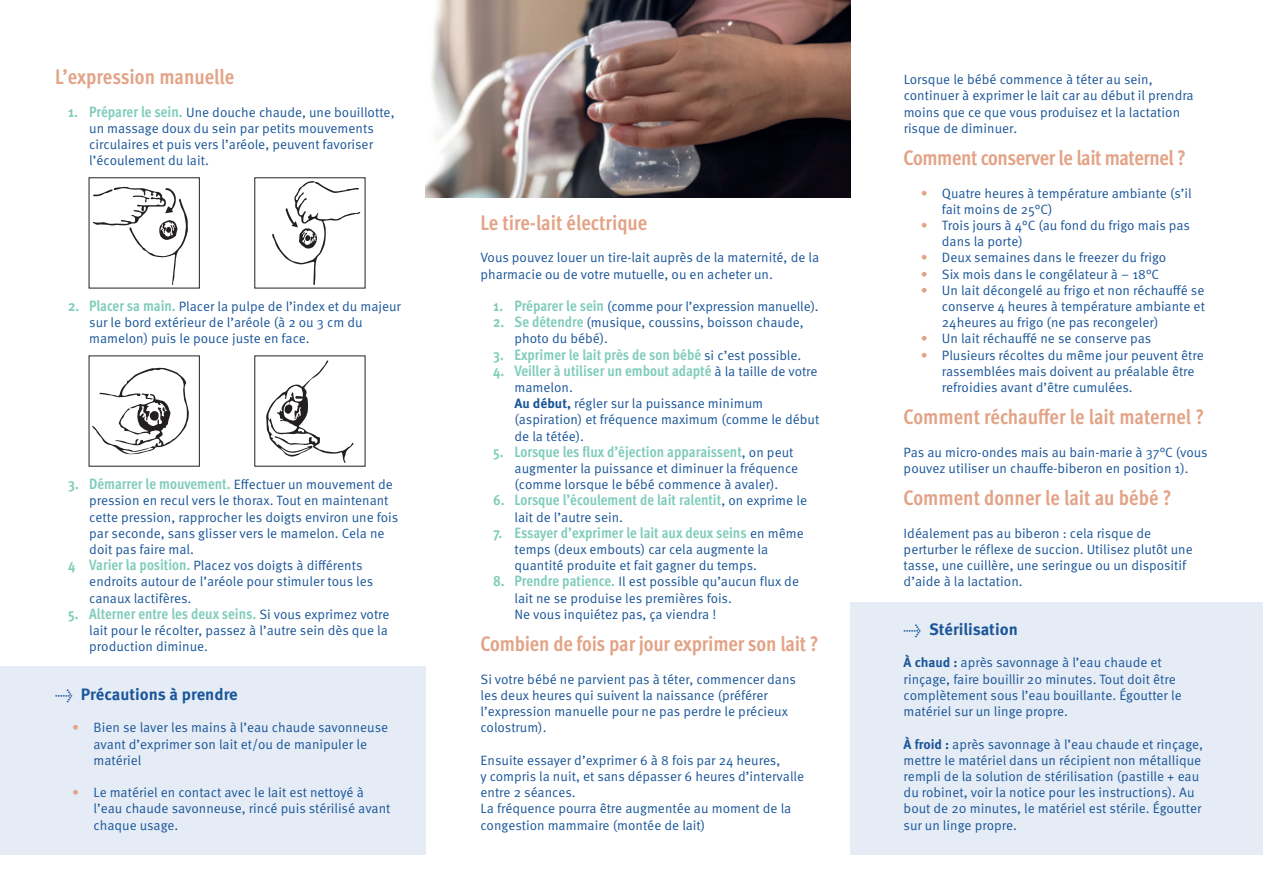
<style>
.page{position:relative;width:1263px;height:893px;background:#fff}
.page>*{position:absolute;margin:0;border:0;box-sizing:border-box;transform-origin:0 0}
.t1{font:700 condensed 21px "Meta OT";letter-spacing:-.005em;color:#e3a386}
.t2{font:700 16.5px "Meta OT";color:#1a5699}
.t3{font:700 condensed 15px "Meta OT";color:#7fccba}
.t4{font:13.5px/16.2px "Meta OT Norm";color:#1a5699}
.s1{font-family:"Meta OT";font-weight:700;font-stretch:condensed;font-size:15px;color:#7fccba}
.s2{font-family:"Meta OT Norm";font-weight:400;font-stretch:normal;font-size:13.5px;color:#1a5699}
.s3{font-weight:400;font-size:15px}
.s4{color:#e3a386}
.s5{font-family:"Meta OT";font-weight:700}
</style>
<div class="page">
<div style="left:850px;top:603px;width:413px;height:252px;background:#e5ecf6"></div>
<div style="left:0;top:667px;width:425px;height:188px;background:#e5ecf6"></div>
<svg style="left:93px;top:187px;width:95px;height:98px"></svg>
<svg style="left:92px;top:368px;width:97px;height:87px"></svg>
<svg style="left:272px;top:181px;width:88px;height:104px"></svg>
<svg style="left:266px;top:360px;width:88px;height:103px"></svg>
<img style="left:425px;top:0;width:425px;height:198px">
<h1 class="t1" style="left:55px;top:63px;width:180px">L’expression manuelle</h1>
<p class="t4" style="left:89px;top:104px;width:307px;text-indent:-21px"><span class="s1">1. Préparer le sein.</span> Une douche chaude, une bouillotte, un massage doux du sein par petits mouvements circulaires et puis vers l’aréole, peuvent favoriser l’écoulement du lait.</p>
<p class="t4" style="left:89px;top:298px;width:313px;text-indent:-21px"><span class="s1">2. Placer sa main.</span> Placer la pulpe de l’index et du majeur sur le bord extérieur de l’aréole (à 2 ou 3 cm du mamelon) puis le pouce juste en face.</p>
<p class="t3" style="left:68px;top:474px;width:326px">3. Démarrer le mouvement. <span class="s2">Effectuer un mouvement de</span></p>
<p class="t4" style="left:89px;top:493px;width:301px">pression en recul vers le thorax. Tout en maintenant</p>
<p class="t4" style="left:89px;top:509px;width:310px">cette pression, rapprocher les doigts environ une fois</p>
<p class="t4" style="left:89px;top:525px;width:297px">par seconde, sans glisser vers le mamelon. Cela ne</p>
<p class="t4" style="left:89px;top:541px;width:106px">doit pas faire mal.</p>
<p class="t4" style="left:68px;top:558px;width:296px"><span class="s1">4 Varier la position.</span> Placez vos doigts à différents</p>
<p class="t4" style="left:89px;top:574px;width:285px">endroits autour de l’aréole pour stimuler tous les</p>
<p class="t4" style="left:89px;top:590px;width:104px">canaux lactifères.</p>
<p class="t3" style="left:68px;top:604px;width:323px">5. Alterner entre les deux seins. <span class="s2">Si vous exprimez votre</span></p>
<p class="t4" style="left:89px;top:622px;width:300px">lait pour le récolter, passez à l’autre sein dès que la production diminue.</p>
<p class="t2" style="left:55px;top:684px;width:184px"><span class="s3">→</span> Précautions à prendre</p>
<p class="t4" style="left:94px;top:720px;width:296px;text-indent:-21px"><span class="s4">•</span> Bien se laver les mains à l’eau chaude savonneuse avant d’exprimer son lait et/ou de manipuler le matériel</p>
<p class="t4" style="left:94px;top:784px;width:298px;text-indent:-21px"><span class="s4">•</span> Le matériel en contact avec le lait est nettoyé à l’eau chaude savonneuse, rincé puis stérilisé avant chaque usage.</p>
<h1 class="t1" style="left:480px;top:209px;width:168px">Le tire-lait électrique</h1>
<p class="t4" style="left:480px;top:250px;width:340px">Vous pouvez louer un tire-lait auprès de la maternité, de la pharmacie ou de votre mutuelle, ou en acheter un.</p>
<p class="t4" style="left:493px;top:298px;width:327px"><span class="s1">1. Préparer le sein</span> (comme pour l’expression manuelle).</p>
<p class="t4" style="left:514px;top:315px;width:291px;text-indent:-21px"><span class="s1">2. Se détendre</span> (musique, coussins, boisson chaude, photo du bébé).</p>
<p class="t3" style="left:493px;top:345px;width:310px">3. Exprimer le lait près de son bébé <span class="s2">si c’est possible.</span></p>
<p class="t3" style="left:493px;top:361px;width:326px">4. Veiller à utiliser un embout adapté <span class="s2">à la taille de votre</span></p>
<p class="t4" style="left:514px;top:379px;width:306px">mamelon.<br><span class="s5">Au début,</span> régler sur la puissance minimum (aspiration) et fréquence maximum (comme le début de la tétée).</p>
<p class="t3" style="left:493px;top:442px;width:302px">5. Lorsque les flux d’éjection apparaissent<span class="s2">, on peut</span></p>
<p class="t4" style="left:514px;top:460px;width:285px">augmenter la puissance et diminuer la fréquence (comme lorsque le bébé commence à avaler).</p>
<p class="t3" style="left:493px;top:491px;width:315px">6. Lorsque l’écoulement de lait ralentit<span class="s2">, on exprime le</span></p>
<p class="t4" style="left:514px;top:509px;width:110px">lait de l’autre sein.</p>
<p class="t3" style="left:493px;top:523px;width:312px">7. Essayer d’exprimer le lait aux deux seins <span class="s2">en même</span></p>
<p class="t4" style="left:514px;top:541px;width:255px">temps (deux embouts) car cela augmente la quantité produite et fait gagner du temps.</p>
<p class="t4" style="left:514px;top:574px;width:286px;text-indent:-21px"><span class="s1">8. Prendre patience.</span> Il est possible qu’aucun flux de lait ne se produise les premières fois.<br>Ne vous inquiétez pas, ça viendra !</p>
<h1 class="t1" style="left:480px;top:631px;width:340px">Combien de fois par jour exprimer son lait ?</h1>
<p class="t4" style="left:480px;top:671px;width:317px">Si votre bébé ne parvient pas à téter, commencer dans les deux heures qui suivent la naissance (préférer l’expression manuelle pour ne pas perdre le précieux colostrum).</p>
<p class="t4" style="left:480px;top:752px;width:325px">Ensuite essayer d’exprimer 6 à 8 fois par 24 heures,<br>y compris la nuit, et sans dépasser 6 heures d’intervalle entre 2 séances.<br>La fréquence pourra être augmentée au moment de la congestion mammaire (montée de lait)</p>
<p class="t4" style="left:904px;top:72px;width:292px">Lorsque le bébé commence à téter au sein, continuer à exprimer le lait car au début il prendra moins que ce que vous produisez et la lactation risque de diminuer.</p>
<h1 class="t1" style="left:904px;top:145px;width:284px">Comment conserver le lait maternel ?</h1>
<p class="t4" style="left:942px;top:185px;width:251px;text-indent:-21px"><span class="s4">•</span> Quatre heures à température ambiante (s’il fait moins de 25°C)</p>
<p class="t4" style="left:942px;top:217px;width:249px;text-indent:-21px"><span class="s4">•</span> Trois jours à 4°C (au fond du frigo mais pas dans la porte)</p>
<p class="t4" style="left:921px;top:250px;width:247px"><span class="s4">•</span> Deux semaines dans le freezer du frigo</p>
<p class="t4" style="left:921px;top:266px;width:240px"><span class="s4">•</span> Six mois dans le congélateur à – 18°C</p>
<p class="t4" style="left:942px;top:282px;width:265px;text-align:justify;text-indent:-21px"><span class="s4">•</span> Un lait décongelé au frigo et non réchauffé se conserve 4 heures à température ambiante et 24heures au frigo (ne pas recongeler)</p>
<p class="t4" style="left:921px;top:331px;width:232px"><span class="s4">•</span> Un lait réchauffé ne se conserve pas</p>
<p class="t4" style="left:942px;top:347px;width:263px;text-indent:-21px"><span class="s4">•</span> Plusieurs récoltes du même jour peuvent être rassemblées mais doivent au préalable être refroidies avant d’être cumulées.</p>
<h1 class="t1" style="left:904px;top:404px;width:302px">Comment réchauffer le lait maternel ?</h1>
<p class="t4" style="left:904px;top:444px;width:306px">Pas au micro-ondes mais au bain-marie à 37°C (vous pouvez utiliser un chauffe-biberon en position 1).</p>
<h1 class="t1" style="left:904px;top:485px;width:269px">Comment donner le lait au bébé ?</h1>
<p class="t4" style="left:904px;top:525px;width:291px">Idéalement pas au biberon : cela risque de perturber le réflexe de succion. Utilisez plutôt une tasse, une cuillère, une seringue ou un dispositif d’aide à la lactation.</p>
<p class="t2" style="left:904px;top:619px;width:116px"><span class="s3">→</span> Stérilisation</p>
<p class="t4" style="left:904px;top:655px;width:280px"><span class="s5">À chaud :</span> après savonnage à l’eau chaude et rinçage, faire bouillir 20 minutes. Tout doit être complètement sous l’eau bouillante. Égoutter le matériel sur un linge propre.</p>
<p class="t4" style="left:904px;top:736px;width:301px"><span class="s5">À froid :</span> après savonnage à l’eau chaude et rinçage, mettre le matériel dans un récipient non métallique rempli de la solution de stérilisation (pastille + eau du robinet, voir la notice pour les instructions). Au bout de 20 minutes, le matériel est stérile. Égoutter sur un linge propre.</p>
</div>
